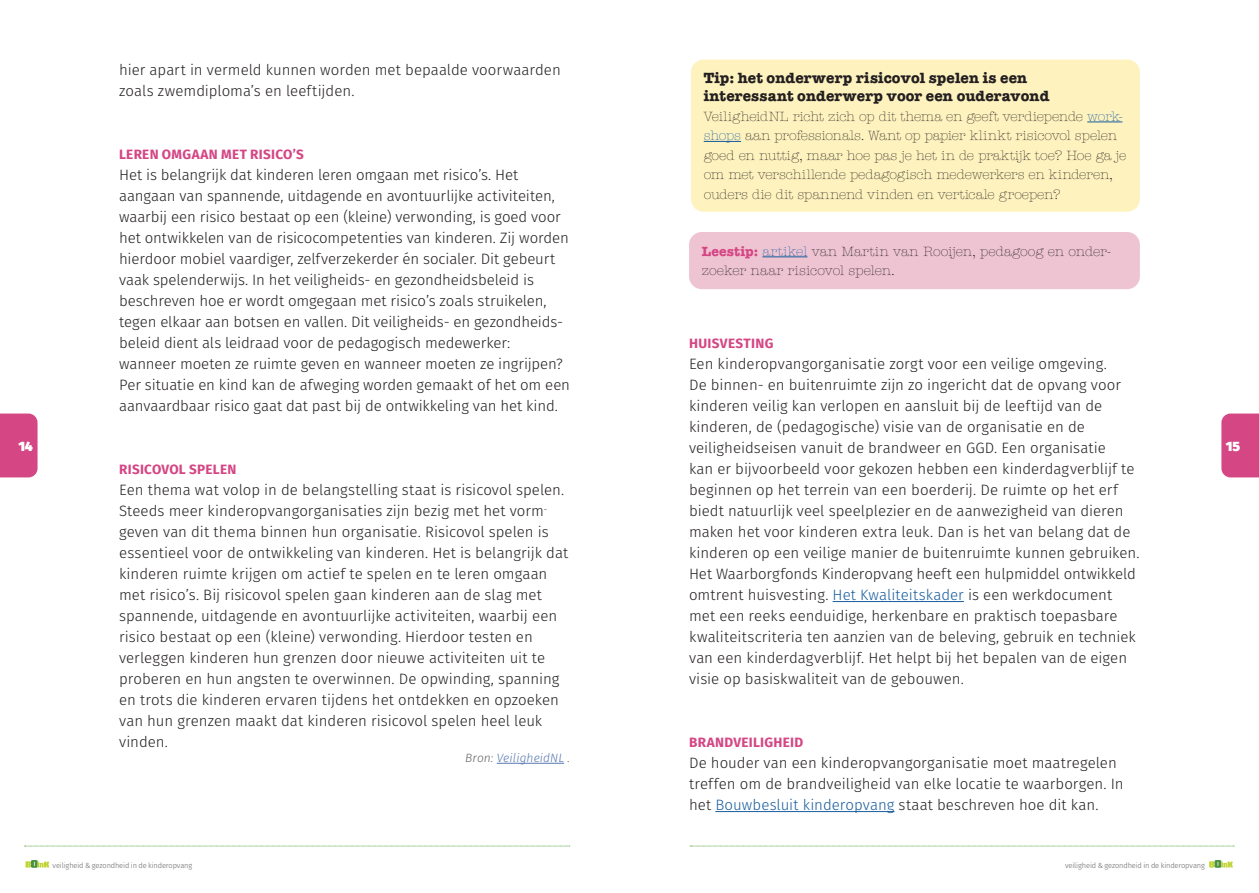
<style>
.page{position:relative;width:1259px;height:893px;background:#fff}
.page>*{position:absolute;margin:0;border:0;box-sizing:border-box;transform-origin:0 0}
.Body{font:300 15px/21px "Fira Sans";color:#231f20}
.Kaderkopje{font:700 15px/18px "American Typewriter Std";letter-spacing:.005em;color:#231f20}
.Kadertekst_1{font:300 13.5px/19.5px "American Typewriter Std";letter-spacing:-.01em;color:#231f20}
.Tussenkopje_1{font:700 13.5px "Fira Sans";letter-spacing:.02em;color:#d44684}
.t1{font:900 13.5px "Fira Sans";color:#fff}
.Voetnoot{font:italic 300 12px "Fira Sans";letter-spacing:.01em;color:#5678b0}
.t2{font:300 7.5px "Fira Sans";letter-spacing:-.02em;color:#636366}
.s1{color:#175d9e}
.s2{font-weight:700;color:#d44684}
.s3{color:#636366}
</style>
<div class="page">
<div style="left:691px;top:60px;width:449px;height:152px;background:#fef2be;border-radius:13px"></div>
<hr style="left:1087px;top:122px;width:35px;height:1px;background:#175d9e">
<hr style="left:703px;top:141px;width:38px;height:1px;background:#175d9e">
<div style="left:689px;top:232px;width:451px;height:57px;background:#efc4d2;border-radius:13px"></div>
<hr style="left:762px;top:257px;width:45px;height:1px;background:#175d9e">
<div style="left:0;top:414px;width:38px;height:63px;background:#d44684"></div>
<div style="left:1221px;top:414px;width:38px;height:63px;background:#d44684"></div>
<svg style="left:26px;top:860px;width:23px;height:8px"></svg>
<svg style="left:1209px;top:860px;width:24px;height:8px"></svg>
<svg style="left:25px;top:846px;width:545px;height:1px"></svg>
<svg style="left:690px;top:846px;width:544px;height:1px"></svg>
<hr style="left:497px;top:763px;width:67px;height:1px;background:#5678b0">
<hr style="left:832px;top:601px;width:132px;height:1px;background:#175d9e">
<hr style="left:715px;top:811px;width:179px;height:1px;background:#175d9e">
<p class="Body" style="left:119px;top:59px;width:443px">hier apart in vermeld kunnen worden met bepaalde voorwaarden zoals zwemdiploma’s en leeftijden.</p>
<p class="Kaderkopje" style="left:703px;top:69px;width:347px">Tip: het onderwerp risicovol spelen is een interessant onderwerp voor een ouderavond</p>
<p class="Kadertekst_1" style="left:703px;top:107px;width:424px">VeiligheidNL richt zich op dit thema en geeft verdiepende <span class="s1">work&shy;shops</span> aan professionals. Want op papier klinkt risicovol spelen goed en nuttig, maar hoe pas je het in de praktijk toe? Hoe ga je om met verschillende pedagogisch medewerkers en kinderen, ouders die dit spannend vinden en verticale groepen?</p>
<p class="Tussenkopje_1" style="left:119px;top:143px;width:186px">LEREN OMGAAN MET RISICO’S</p>
<p class="Body" style="left:119px;top:164px;width:452px">Het is belangrijk dat kinderen leren omgaan met risico’s. Het aangaan van spannende, uitdagende en avontuurlijke activiteiten, waarbij een risico bestaat op een (kleine) verwonding, is goed voor het ontwikkelen van de risicocompetenties van kinderen. Zij worden hierdoor mobiel vaardiger, zelfverzekerder én socialer. Dit gebeurt vaak spelenderwijs. In het veiligheids- en gezondheidsbeleid is beschreven hoe er wordt omgegaan met risico’s zoals struikelen, tegen elkaar aan botsen en vallen. Dit veiligheids- en gezondheids&shy;beleid dient als leidraad voor de pedagogisch medewerker: wanneer moeten ze ruimte geven en wanneer moeten ze ingrijpen?<br>Per situatie en kind kan de afweging worden gemaakt of het om een aanvaardbaar risico gaat dat past bij de ontwikkeling van het kind.</p>
<p class="Kadertekst_1" style="left:702px;top:241px;width:410px"><span class="s2">Leestip:</span> <span class="s1">artikel</span> van Martin van Rooijen, pedagoog en onder&shy;zoeker naar risicovol spelen.</p>
<p class="Tussenkopje_1" style="left:689px;top:332px;width:86px">HUISVESTING</p>
<p class="Body" style="left:689px;top:353px;width:452px">Een kinderopvangorganisatie zorgt voor een veilige omgeving.<br>De binnen- en buitenruimte zijn zo ingericht dat de opvang voor kinderen veilig kan verlopen en aansluit bij de leeftijd van de kinderen, de (pedagogische) visie van de organisatie en de veiligheidseisen vanuit de brandweer en GGD. Een organisatie<br>kan er bijvoorbeeld voor gekozen hebben een kinderdagverblijf te beginnen op het terrein van een boerderij. De ruimte op het erf biedt natuurlijk veel speelplezier en de aanwezigheid van dieren maken het voor kinderen extra leuk. Dan is het van belang dat de kinderen op een veilige manier de buitenruimte kunnen gebruiken.<br>Het Waarborgfonds Kinderopvang heeft een hulpmiddel ontwikkeld omtrent huisvesting. <span class="s1">Het Kwaliteitskader</span> is een werkdocument met een reeks eenduidige, herkenbare en praktisch toepasbare kwaliteitscriteria ten aanzien van de beleving, gebruik en techniek van een kinderdagverblijf. Het helpt bij het bepalen van de eigen visie op basiskwaliteit van de gebouwen.</p>
<p class="t1" style="left:18px;top:434px;width:16px">14</p>
<p class="t1" style="left:1226px;top:434px;width:16px">15</p>
<p class="Tussenkopje_1" style="left:119px;top:458px;width:119px">RISICOVOL SPELEN</p>
<p class="Body" style="left:119px;top:479px;width:451px">Een thema wat volop in de belangstelling staat is risicovol spelen.<br>Steeds meer kinderopvangorganisaties zijn bezig met het vorm&shy;geven van dit thema binnen hun organisatie. Risicovol spelen is essentieel voor de ontwikkeling van kinderen. Het is belangrijk dat kinderen ruimte krijgen om actief te spelen en te leren omgaan met risico’s. Bij risicovol spelen gaan kinderen aan de slag met spannende, uitdagende en avontuurlijke activiteiten, waarbij een risico bestaat op een (kleine) verwonding. Hierdoor testen en verleggen kinderen hun grenzen door nieuwe activiteiten uit te proberen en hun angsten te overwinnen. De opwinding, spanning en trots die kinderen ervaren tijdens het ontdekken en opzoeken van hun grenzen maakt dat kinderen risicovol spelen heel leuk vinden.</p>
<p class="Voetnoot" style="left:465px;top:749px;width:106px"><span class="s3">Bron:</span> VeiligheidNL <span class="s3">.</span></p>
<p class="Tussenkopje_1" style="left:689px;top:731px;width:116px">BRANDVEILIGHEID</p>
<p class="Body" style="left:689px;top:752px;width:436px">De houder van een kinderopvangorganisatie moet maatregelen treffen om de brandveiligheid van elke locatie te waarborgen. In het <span class="s1">Bouwbesluit kinderopvang</span> staat beschreven hoe dit kan.</p>
<p class="t2" style="left:53px;top:859px;width:141px">veiligheid &amp; gezondheid in de kinderopvang</p>
<p class="t2" style="left:1065px;top:859px;width:141px">veiligheid &amp; gezondheid in de kinderopvang</p>
</div>
